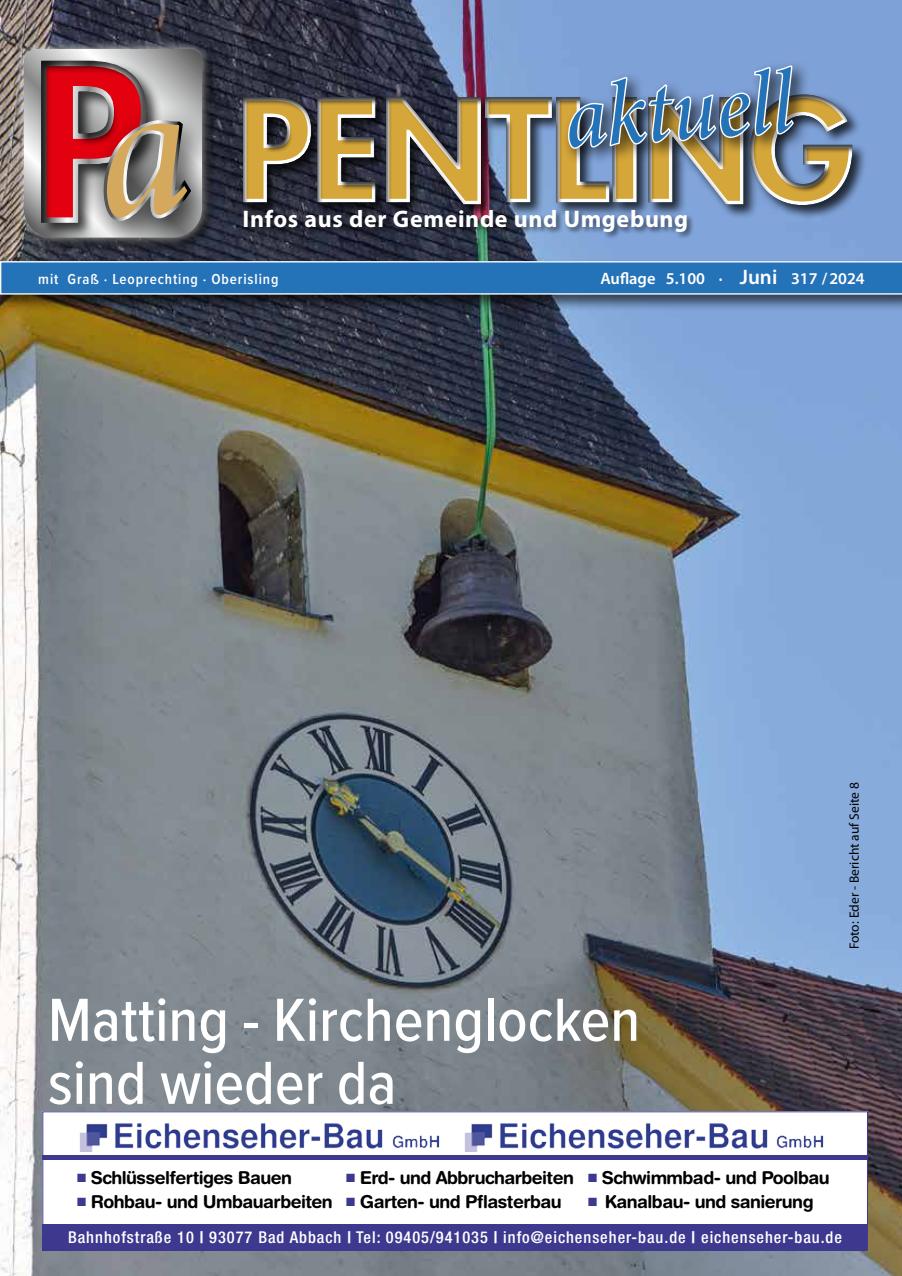
<style>
.page{position:relative;width:902px;height:1276px;background:#fff}
.page>*{position:absolute;margin:0;border:0;box-sizing:border-box;transform-origin:0 0}
.t1{font:500 63px/63px "Proxima Nova Cond";color:#fff}
.t2{font:700 24px "Myriad Pro";letter-spacing:.025em;color:#fff}
.t3{font:700 17.85px "Helvetica Rounded LT Std";letter-spacing:-.03em;color:#000}
.t4{font:600 16.5px "Myriad Pro";color:#fff}
.t5{font:500 condensed 16.35px "Helvetica Neue LT Std";letter-spacing:.06em;color:#fff}
.t6{font:600 15px "Proxima Nova Cond";letter-spacing:.06em;color:#fff}
.t7{font:13.5px "Myriad Pro";color:#000}
.s1{font-size:21px}
.s2{color:#3c398f}
.s3{font-weight:700}
</style>
<div class="page">
<img style="left:0;top:0;width:901px;height:1276px">
<div style="left:42px;top:1111px;width:825px;height:139px;background:#fff"></div>
<div style="left:43px;top:1224px;width:824px;height:26px;background:#3c398f"></div>
<hr style="left:42px;top:1155px;width:825px;height:4px;background:#3c398f">
<img style="left:80px;top:1123px;width:303px;height:28px">
<img style="left:392px;top:1135px;width:48px;height:14px">
<img style="left:465px;top:1123px;width:303px;height:28px">
<img style="left:776px;top:1135px;width:48px;height:14px">
<div style="left:42px;top:1111px;width:825px;height:139px;border:1px solid #3c398f"></div>
<div style="left:240px;top:92px;width:626px;height:127px;background:#000;opacity:.75"></div>
<div style="left:241px;top:94px;width:611px;height:111px;background:#000;opacity:.75"></div>
<div style="left:14px;top:39px;width:211px;height:218px;background:#fff;opacity:.75"></div>
<div style="left:86px;top:102px;width:137px;height:153px;background:#000;opacity:.75"></div>
<svg style="left:24px;top:49px;width:178px;height:189px"></svg>
<div style="left:0;top:259px;width:901px;height:52px;background:#000;opacity:.6"></div>
<svg style="left:0;top:261px;width:901px;height:34px"></svg>
<div style="left:243px;top:208px;width:451px;height:32px;background:#000;opacity:.56"></div>
<div style="left:561px;top:60px;width:250px;height:107px;background:#000;opacity:.75"></div>
<svg style="left:568px;top:65px;width:226px;height:84px"></svg>
<h2 class="t2" style="left:242px;top:203px;width:447px">Infos aus der Gemeinde und Umgebung</h2>
<p class="t6" style="left:38px;top:268px;width:242px">mit Graß · Leoprechting · Oberisling</p>
<p class="t4" style="left:600px;top:268px;width:266px">Auflage 5.100 · <span class="s1">Juni</span> 317 /2024</p>
<h1 class="t1" style="left:48px;top:986px;width:594px">Matting - Kirchenglocken sind wieder da</h1>
<p class="t7" style="left:846px;top:949px;width:169px;rotate:-90deg">Foto: Eder - Bericht auf Seite 8</p>
<p class="t3" style="left:77px;top:1166px;width:216px"><span class="s2">■</span> Schlüsselfertiges Bauen</p>
<p class="t3" style="left:346px;top:1166px;width:485px"><span class="s2">■</span> Erd- und Abbrucharbeiten <span class="s2">■</span> Schwimmbad- und Poolbau</p>
<p class="t3" style="left:77px;top:1190px;width:486px"><span class="s2">■</span> Rohbau- und Umbauarbeiten <span class="s2">■</span> Garten- und Pflasterbau</p>
<p class="t3" style="left:588px;top:1190px;width:227px"><span class="s2">■</span> Kanalbau- und sanierung</p>
<p class="t5" style="left:68px;top:1227px;width:775px">Bahnhofstraße 10 <span class="s3">|</span> 93077 Bad Abbach <span class="s3">|</span> Tel: 09405/941035 <span class="s3">|</span> info@eichenseher-bau.de <span class="s3">|</span> eichenseher-bau.de</p>
</div>
